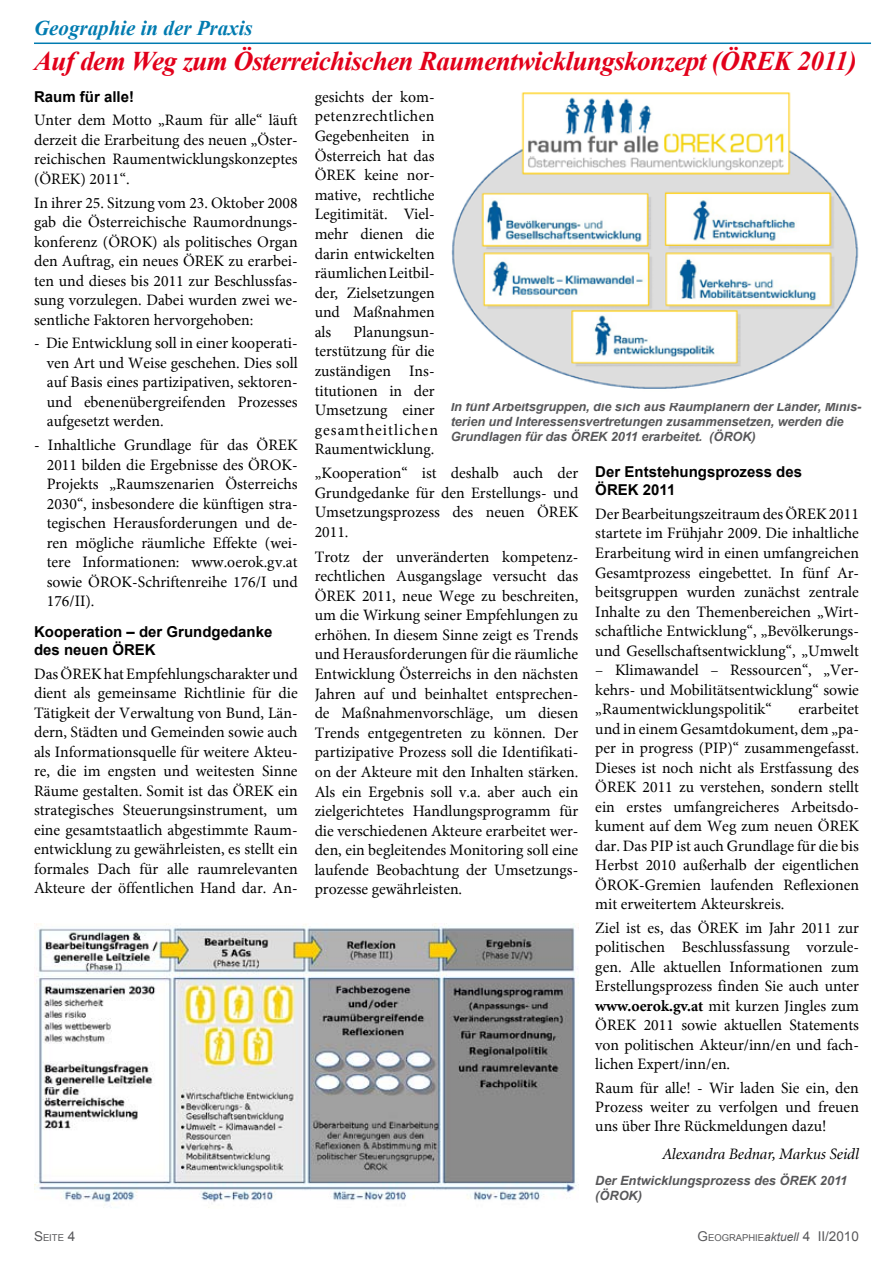
<style>
.page{position:relative;width:893px;height:1263px;background:#fff}
.page>*{position:absolute;margin:0;border:0;box-sizing:border-box;transform-origin:0 0}
.t1{font:italic 700 27px "Times New Roman";letter-spacing:-.02em;color:#e2001a}
.t2{font:italic 700 21px "Times New Roman";color:#007bb0}
.t3{font:15.75px/19.5px "Minion";color:#000;text-align:justify}
.t4{font:italic 15.75px "Minion";letter-spacing:-.005em;color:#000}
.t5{font:700 15px/18px "Arial";color:#000}
.t6{font:italic 700 12.75px/15px "Arial";letter-spacing:-.005em;color:#58585a}
.t7{font:9.45px "Arial";color:#58585a}
.s1{font-weight:700}
.s2{font-size:13.5px}
.s3{font-style:italic;font-size:12px}
</style>
<div class="page">
<hr style="left:34px;top:43px;width:837px;height:1px;background:#007bb0">
<img style="left:34px;top:923px;width:543px;height:285px">
<img style="left:451px;top:92px;width:408px;height:297px">
<h2 class="t2" style="left:34px;top:14px;width:220px">Geographie in der Praxis</h2>
<h1 class="t1" style="left:34px;top:42px;width:824px">Auf dem Weg zum Österreichischen Raumentwicklungskonzept (ÖREK 2011)</h1>
<p class="t5" style="left:34px;top:88px;width:102px">Raum für alle!</p>
<p class="t3" style="left:34px;top:110px;width:265px">Unter dem Motto „Raum für alle“ läuft derzeit die Erarbeitung des neuen „Öster&shy;reichischen Raumentwicklungskonzeptes (ÖREK) 2011“.</p>
<p class="t3" style="left:34px;top:193px;width:265px">In ihrer 25. Sitzung vom 23. Oktober 2008 gab die Österreichische Raumordnungs&shy;konferenz (ÖROK) als politisches Organ den Auftrag, ein neues ÖREK zu erarbei&shy;ten und dieses bis 2011 zur Beschlussfas&shy;sung vorzulegen. Dabei wurden zwei we&shy;sentliche Faktoren hervorgehoben:</p>
<p class="t3" style="left:47px;top:333px;width:252px;text-indent:-13px">- Die Entwicklung soll in einer kooperati&shy;ven Art und Weise geschehen. Dies soll auf Basis eines partizipativen, sektoren&shy;und ebenenübergreifenden Prozesses aufgesetzt werden.</p>
<p class="t3" style="left:47px;top:435px;width:252px;text-indent:-13px">- Inhaltliche Grundlage für das ÖREK 2011 bilden die Ergebnisse des ÖROK-Projekts „Raumszenarien Österreichs 2030“, insbesondere die künftigen stra&shy;tegischen Herausforderungen und de&shy;ren mögliche räumliche Effekte (wei&shy;tere Informationen: www.oerok.gv.at sowie ÖROK-Schriftenreihe 176/I und 176/II).</p>
<p class="t5" style="left:34px;top:623px;width:240px">Kooperation – der Grundgedanke des neuen ÖREK</p>
<p class="t3" style="left:34px;top:664px;width:265px">Das ÖREK hat Empfehlungscharakter und dient als gemeinsame Richtlinie für die Tätigkeit der Verwaltung von Bund, Län&shy;dern, Städten und Gemeinden sowie auch als Informationsquelle für weitere Akteu&shy;re, die im engsten und weitesten Sinne Räume gestalten. Somit ist das ÖREK ein strategisches Steuerungsinstrument, um eine gesamtstaatlich abgestimmte Raum&shy;entwicklung zu gewährleisten, es stellt ein formales Dach für alle raumrelevanten Akteure der öffentlichen Hand dar. An-</p>
<p class="t3" style="left:315px;top:87px;width:121px">gesichts der kom&shy;petenzrechtlichen Gegebenheiten in Österreich hat das ÖREK keine nor&shy;mative, rechtliche Legitimität. Viel&shy;mehr dienen die darin entwickelten räumlichen Leitbil&shy;der, Zielsetzungen und Maßnahmen als</p>
<p class="t3" style="left:315px;top:322px;width:125px;text-align:left;text-indent:39px">Planungsun&shy;terstützung für die zuständigen Ins&shy;titutionen in der<br>Umsetzung einer gesamtheitlichen<br>Raumentwicklung.</p>
<p class="t3" style="left:315px;top:463px;width:265px">„Kooperation“ ist deshalb auch der Grundgedanke für den Erstellungs- und Umsetzungsprozess des neuen ÖREK 2011.</p>
<p class="t3" style="left:315px;top:546px;width:265px">Trotz der unveränderten kompetenz&shy;rechtlichen Ausgangslage versucht das ÖREK 2011, neue Wege zu beschreiten, um die Wirkung seiner Empfehlungen zu erhöhen. In diesem Sinne zeigt es Trends und Herausforderungen für die räumliche Entwicklung Österreichs in den nächsten Jahren auf und beinhaltet entsprechen&shy;de Maßnahmenvorschläge, um diesen Trends entgegentreten zu können. Der partizipative Prozess soll die Identifikati&shy;on der Akteure mit den Inhalten stärken.<br>Als ein Ergebnis soll v.a. aber auch ein zielgerichtetes Handlungsprogramm für die verschiedenen Akteure erarbeitet wer&shy;den, ein begleitendes Monitoring soll eine laufende Beobachtung der Umsetzungs&shy;prozesse gewährleisten.</p>
<p class="t6" style="left:451px;top:400px;width:412px">In fünf Arbeitsgruppen, die sich aus Raumplanern der Länder, Minis&shy;terien und Interessensvertretungen zusammensetzen, werden die<br>Grundlagen für das ÖREK 2011 erarbeitet. (ÖROK)</p>
<p class="t5" style="left:595px;top:463px;width:208px">Der Entstehungsprozess des<br>ÖREK 2011</p>
<p class="t3" style="left:595px;top:504px;width:265px">Der Bearbeitungszeitraum des ÖREK 2011 startete im Frühjahr 2009. Die inhaltliche Erarbeitung wird in einen umfangreichen Gesamtprozess eingebettet. In fünf Ar&shy;beitsgruppen wurden zunächst zentrale Inhalte zu den Themenbereichen „Wirt&shy;schaftliche Entwicklung“, „Bevölkerungs&shy;und Gesellschaftsentwicklung“, „Umwelt</p>
<p class="t3" style="left:595px;top:660px;width:265px">– Klimawandel – Ressourcen“, „Ver&shy;kehrs- und Mobilitätsentwicklung“ sowie „Raumentwicklungspolitik“</p>
<p class="t3" style="left:595px;top:699px;width:265px;text-indent:203px">erarbeitet und in einem Gesamtdokument, dem „pa&shy;per in progress (PIP)“ zusammengefasst.<br>Dieses ist noch nicht als Erstfassung des ÖREK 2011 zu verstehen, sondern stellt ein erstes umfangreicheres Arbeitsdo&shy;kument auf dem Weg zum neuen ÖREK dar. Das PIP ist auch Grundlage für die bis Herbst 2010 außerhalb der eigentlichen ÖROK-Gremien laufenden Reflexionen mit erweitertem Akteurskreis.</p>
<p class="t3" style="left:595px;top:918px;width:265px">Ziel ist es, das ÖREK im Jahr 2011 zur politischen Beschlussfassung vorzule&shy;gen. Alle aktuellen Informationen zum Erstellungsprozess finden Sie auch unter <span class="s1">www.oerok.gv.at</span> mit kurzen Jingles zum ÖREK 2011 sowie aktuellen Statements von politischen Akteur/inn/en und fach&shy;lichen Expert/inn/en.</p>
<p class="t3" style="left:595px;top:1078px;width:265px">Raum für alle! - Wir laden Sie ein, den Prozess weiter zu verfolgen und freuen uns über Ihre Rückmeldungen dazu!</p>
<p class="t4" style="left:662px;top:1146px;width:198px">Alexandra Bednar, Markus Seidl</p>
<p class="t6" style="left:595px;top:1174px;width:254px">Der Entwicklungsprozess des ÖREK 2011 (ÖROK)</p>
<p class="t7" style="left:34px;top:1232px;width:43px"><span class="s2">S</span>EITE <span class="s2">4</span></p>
<p class="t7" style="left:697px;top:1232px;width:163px"><span class="s2">G</span>EOGRAPHIE<span class="s3">aktuell</span> <span class="s2">4 II/2010</span></p>
</div>
